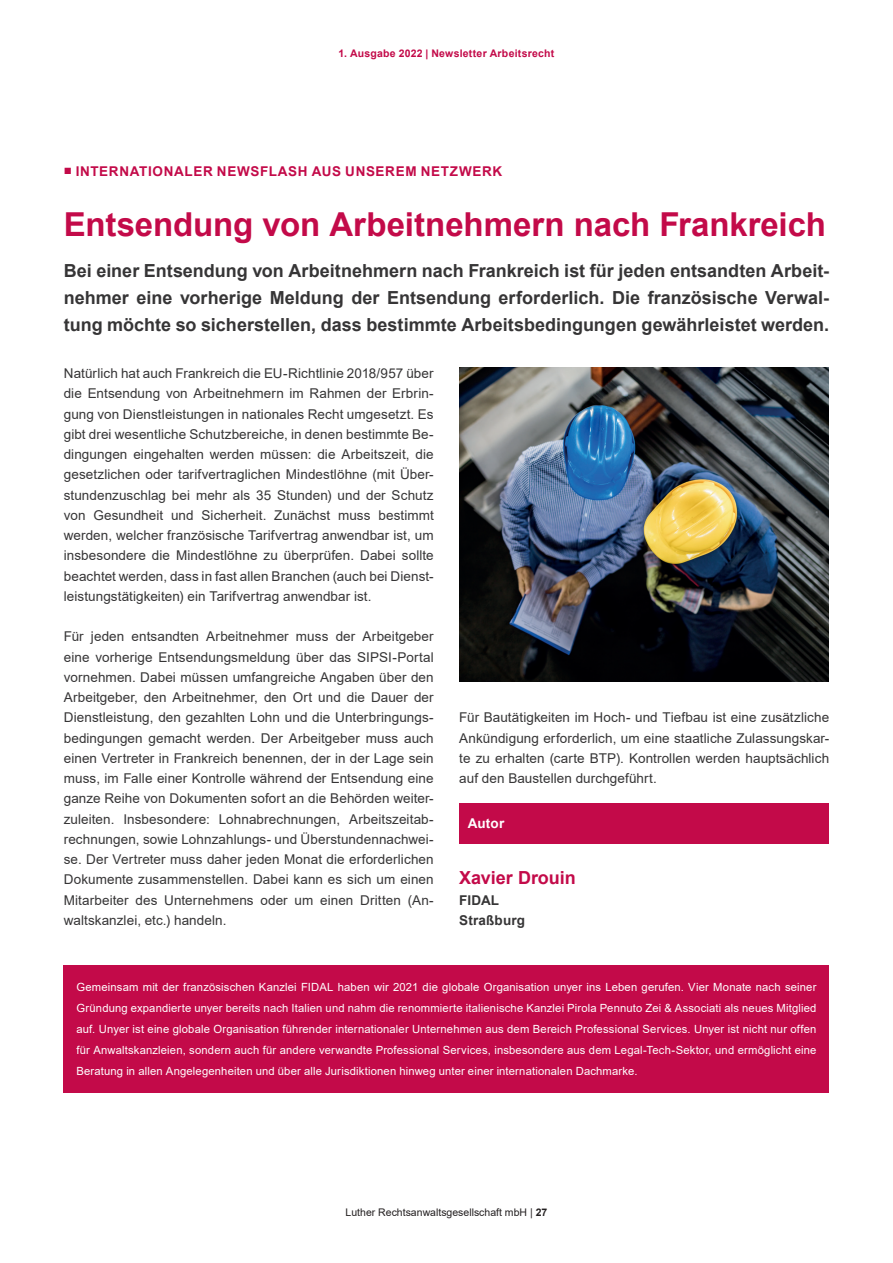
<style>
.page{position:relative;width:893px;height:1263px;background:#fff}
.page>*{position:absolute;margin:0;border:0;box-sizing:border-box;transform-origin:0 0}
.t1{font:700 33px "Arial";letter-spacing:-.005em;color:#c30a49}
.t2{font:700 18px/27px "Arial";color:#363536;text-align:justify}
.t3{font:700 18px "Arial";letter-spacing:-.005em;color:#c30a49}
.t4{font:13.5px/20.2px "Arial";letter-spacing:.005em;color:#363536;text-align:justify}
.t5{font:700 13.5px "Arial";letter-spacing:.05em;color:#c30a49}
.t6{font:700 13.5px/20.2px "Arial";letter-spacing:.01em;color:#363536}
.t7{font:700 13.5px "Arial";letter-spacing:.01em;color:#fff}
.t8{font:11.25px/21px "Arial";letter-spacing:.015em;color:#fff;text-align:justify}
.t9{font:10.5px "Arial";color:#231f20}
.t10{font:700 10.5px "Arial";letter-spacing:.025em;color:#c30a49}
.s1{font-weight:400}
.s2{font-weight:700}
</style>
<div class="page">
<div style="left:64px;top:965px;width:765px;height:128px;background:#c30a49"></div>
<div style="left:459px;top:803px;width:370px;height:41px;background:#c30a49"></div>
<img style="left:459px;top:368px;width:370px;height:314px">
<p class="t10" style="left:339px;top:46px;width:217px">1. Ausgabe 2022 | Newsletter Arbeitsrecht</p>
<p class="t5" style="left:64px;top:161px;width:440px"><span class="s1">■</span> INTERNATIONALER NEWSFLASH AUS UNSEREM NETZWERK</p>
<h1 class="t1" style="left:64px;top:201px;width:764px">Entsendung von Arbeitnehmern nach Frankreich</h1>
<p class="t2" style="left:64px;top:257px;width:767px">Bei einer Entsendung von Arbeitnehmern nach Frankreich ist für jeden entsandten Arbeit&shy;nehmer eine vorherige Meldung der Entsendung erforderlich. Die französische Verwal&shy;tung möchte so sicherstellen, dass bestimmte Arbeitsbedingungen gewährleistet werden.</p>
<p class="t4" style="left:64px;top:363px;width:371px">Natürlich hat auch Frankreich die EU-Richtlinie 2018/957 über die Entsendung von Arbeitnehmern im Rahmen der Erbrin&shy;gung von Dienstleistungen in nationales Recht umgesetzt. Es gibt drei wesentliche Schutzbereiche, in denen bestimmte Be&shy;dingungen eingehalten werden müssen: die Arbeitszeit, die gesetzlichen oder tarifvertraglichen Mindestlöhne (mit Über&shy;stundenzuschlag bei mehr als 35 Stunden) und der Schutz von Gesundheit und Sicherheit. Zunächst muss bestimmt werden, welcher französische Tarifvertrag anwendbar ist, um insbesondere die Mindestlöhne zu überprüfen. Dabei sollte beachtet werden, dass in fast allen Branchen (auch bei Dienst&shy;leistungstätigkeiten) ein Tarifvertrag anwendbar ist.</p>
<p class="t4" style="left:64px;top:626px;width:371px">Für jeden entsandten Arbeitnehmer muss der Arbeitgeber eine vorherige Entsendungsmeldung über das SIPSI-Portal vornehmen. Dabei müssen umfangreiche Angaben über den Arbeitgeber, den Arbeitnehmer, den Ort und die Dauer der Dienstleistung, den gezahlten Lohn und die Unterbringungs&shy;bedingungen gemacht werden. Der Arbeitgeber muss auch einen Vertreter in Frankreich benennen, der in der Lage sein muss, im Falle einer Kontrolle während der Entsendung eine ganze Reihe von Dokumenten sofort an die Behörden weiter&shy;zuleiten. Insbesondere: Lohnabrechnungen, Arbeitszeitab&shy;rechnungen, sowie Lohnzahlungs- und Überstundennachwei&shy;se. Der Vertreter muss daher jeden Monat die erforderlichen Dokumente zusammenstellen. Dabei kann es sich um einen Mitarbeiter des Unternehmens oder um einen Dritten (An&shy;waltskanzlei, etc.) handeln.</p>
<p class="t4" style="left:459px;top:707px;width:371px">Für Bautätigkeiten im Hoch- und Tiefbau ist eine zusätzliche Ankündigung erforderlich, um eine staatliche Zulassungskar&shy;te zu erhalten (carte BTP). Kontrollen werden hauptsächlich auf den Baustellen durchgeführt.</p>
<p class="t7" style="left:468px;top:814px;width:38px">Autor</p>
<h2 class="t3" style="left:459px;top:865px;width:118px">Xavier Drouin</h2>
<p class="t6" style="left:459px;top:890px;width:67px">FIDAL<br>Straßburg</p>
<p class="t8" style="left:77px;top:976px;width:741px">Gemeinsam mit der französischen Kanzlei FIDAL haben wir 2021 die globale Organisation unyer ins Leben gerufen. Vier Monate nach seiner Gründung expandierte unyer bereits nach Italien und nahm die renommierte italienische Kanzlei Pirola Pennuto Zei &amp; Associati als neues Mitglied auf. Unyer ist eine globale Organisation führender internationaler Unternehmen aus dem Bereich Professional Services. Unyer ist nicht nur offen für Anwaltskanzleien, sondern auch für andere verwandte Professional Services, insbesondere aus dem Legal-Tech-Sektor, und ermöglicht eine Beratung in allen Angelegenheiten und über alle Jurisdiktionen hinweg unter einer internationalen Dachmarke.</p>
<p class="t9" style="left:346px;top:1205px;width:203px">Luther Rechtsanwaltsgesellschaft mbH | <span class="s2">27</span></p>
</div>
